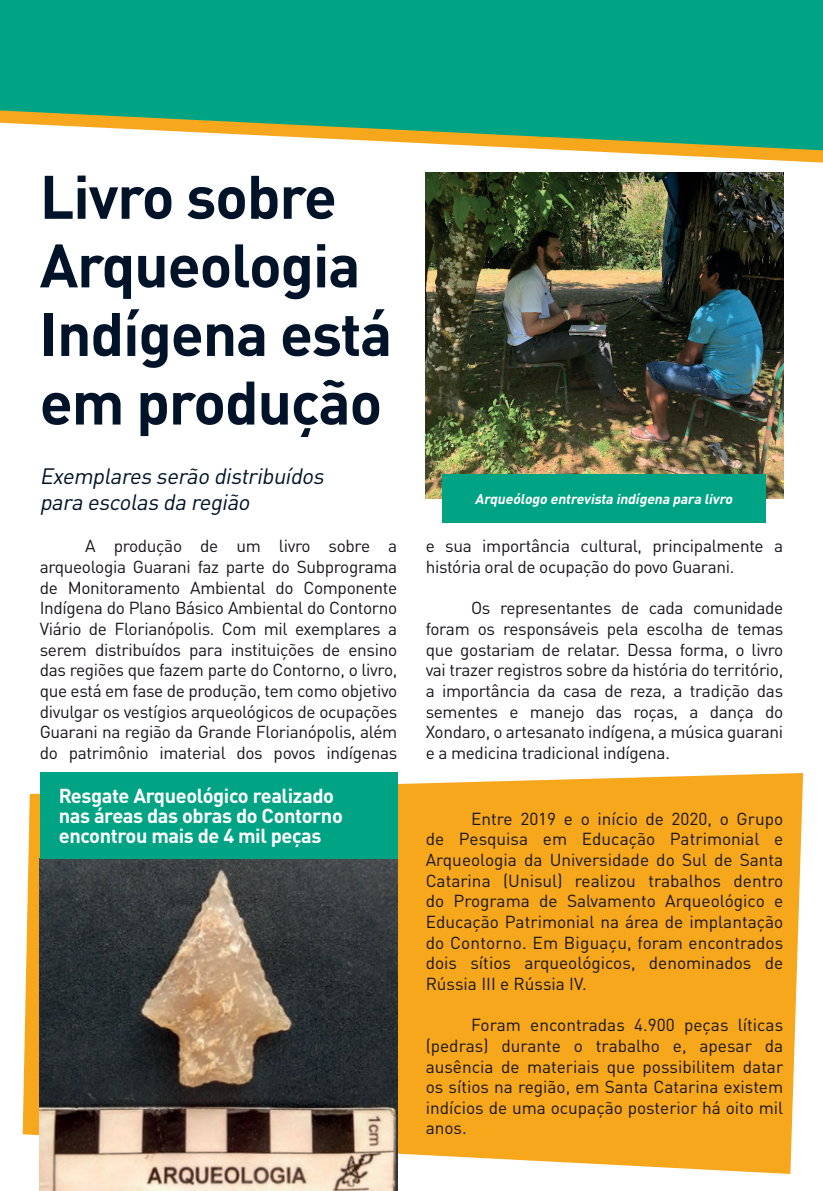
<style>
.page{position:relative;width:823px;height:1191px;background:#fff}
.page>*{position:absolute;margin:0;border:0;box-sizing:border-box;transform-origin:0 0}
.t1{font:700 60.4px/68.6px "DIN Pro";letter-spacing:-.02em;color:#001329}
.t2{font:italic 22px/26.4px "DIN Pro";color:#001329}
.t3{font:700 20px/20px "DIN Pro";letter-spacing:-.02em;color:#fff}
.t4{font:17.2px/20.6px "DIN Pro";letter-spacing:-.02em;color:#171419;text-align:justify}
.t5{font:italic 700 14px "DIN Pro";color:#fff}
</style>
<div class="page">
<div style="left:0;top:0;width:822px;height:289px;background:#00a485"></div>
<svg style="left:0;top:110px;width:822px;height:413px"></svg>
<div style="left:23px;top:773px;width:779px;height:401px;background:#f6a71c"></div>
<img style="left:425px;top:173px;width:357px;height:325px">
<img style="left:40px;top:858px;width:357px;height:333px">
<div style="left:441px;top:474px;width:324px;height:48px;background:#00a485"></div>
<div style="left:40px;top:772px;width:357px;height:86px;background:#00a485"></div>
<h1 class="t1" style="left:40px;top:155px;width:354px">Livro sobre<br>Arqueologia<br>Indígena está em produção</h1>
<p class="t2" style="left:40px;top:461px;width:291px">Exemplaresserão distribuídos para escolasda região</p>
<p class="t5" style="left:474px;top:487px;width:262px">Arqueólogo entrevista indígena para livro</p>
<p class="t4" style="left:40px;top:534px;width:359px;text-indent:45px">A produção de um livro sobre a arqueologia Guarani faz parte do Subprograma de Monitoramento Ambiental do Componente Indígena do Plano Básico Ambiental do Contorno Viário de Florianópolis. Com mil exemplares a serem distribuídos para instituições de ensino das regiões que fazem parte do Contorno, o livro, que está em fase de produção, tem como objetivo divulgar os vestígios arqueológicos de ocupações Guarani na região da Grande Florianópolis, além do patrimônio imaterial dos povos indígenas</p>
<p class="t4" style="left:425px;top:534px;width:359px">e sua importância cultural, principalmente a história oral de ocupação do povo Guarani.</p>
<p class="t4" style="left:425px;top:596px;width:359px;text-indent:45px">Os representantes de cada comunidade foram os responsáveis pela escolha de temas que gostariam de relatar. Dessa forma, o livro vai trazer registros sobre da história do território, a importância da casa de reza, a tradição das sementes e manejo das roças, a dança do Xondaro, o artesanato indígena, a música guarani e a medicina tradicional indígena.</p>
<p class="t3" style="left:59px;top:783px;width:285px">Resgate Arqueológico realizado nas áreas das obras do Contorno encontrou mais de 4 mil peças</p>
<p class="t4" style="left:425px;top:806px;width:359px;text-indent:45px">Entre 2019 e o início de 2020, o Grupo de Pesquisa em Educação Patrimonial e Arqueologia da Universidade do Sul de Santa Catarina (Unisul) realizou trabalhos dentro do Programa de Salvamento Arqueológico e Educação Patrimonial na área de implantação do Contorno. Em Biguaçu, foram encontrados dois sítios arqueológicos, denominados de Rússia III e Rússia IV.</p>
<p class="t4" style="left:425px;top:1013px;width:359px;text-indent:45px">Foram encontradas 4.900 peças líticas (pedras) durante o trabalho e, apesar da ausência de materiais que possibilitem datar os sítios na região, em Santa Catarina existem indícios de uma ocupação posterior há oito mil anos.</p>
</div>
